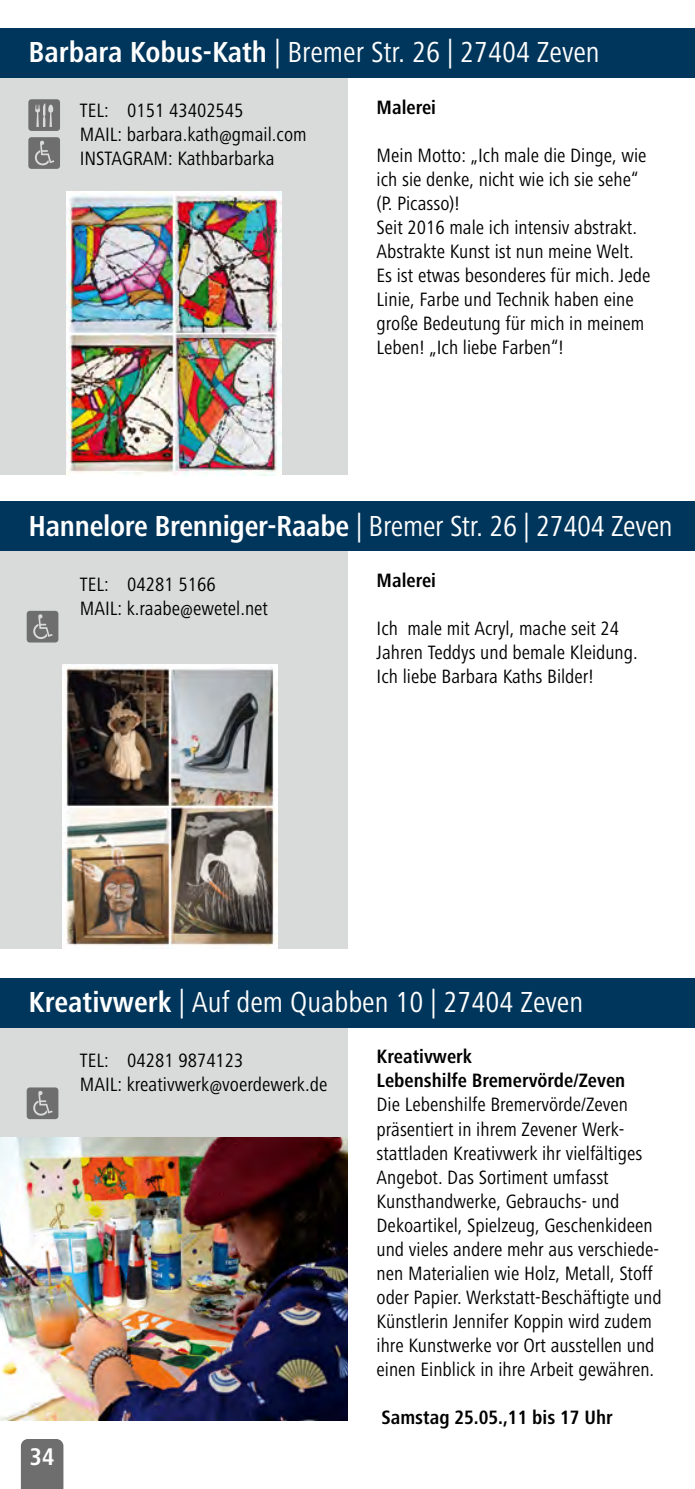
<style>
.page{position:relative;width:695px;height:1489px;background:#fff}
.page>*{position:absolute;margin:0;border:0;box-sizing:border-box;transform-origin:0 0}
.t1{font:condensed 30px "Frutiger Next LT";color:#fff}
.t2{font:700 condensed 30px "Frutiger Next LT";letter-spacing:-.01em;color:#fff}
.t3{font:700 condensed 25px "Frutiger Next LT";color:#fff}
.t4{font:condensed 20px/24px "Frutiger Next LT";color:#000}
.t5{font:700 condensed 20px/24px "Frutiger Next LT";color:#000}
.s1{font-weight:700}
.s2{font-weight:400}
</style>
<div class="page">
<div style="left:21px;top:1439px;width:42px;height:49px;background:#6e6e6e"></div>
<div style="left:0;top:501px;width:347px;height:163px;background:#d9dada"></div>
<div style="left:0;top:28px;width:347px;height:163px;background:#d9dada"></div>
<div style="left:0;top:501px;width:694px;height:50px;background:#00365b"></div>
<div style="left:0;top:28px;width:694px;height:50px;background:#00365b"></div>
<div style="left:0;top:664px;width:347px;height:284px;background:#d9dada"></div>
<img style="left:63px;top:664px;width:215px;height:284px">
<div style="left:0;top:191px;width:347px;height:284px;background:#d9dada"></div>
<img style="left:66px;top:191px;width:215px;height:284px">
<svg style="left:27px;top:611px;width:31px;height:31px"></svg>
<svg style="left:28px;top:99px;width:32px;height:32px"></svg>
<svg style="left:28px;top:137px;width:32px;height:32px"></svg>
<div style="left:0;top:978px;width:347px;height:163px;background:#d9dada"></div>
<div style="left:0;top:978px;width:694px;height:50px;background:#00365b"></div>
<img style="left:0;top:1137px;width:347px;height:283px">
<svg style="left:27px;top:1087px;width:31px;height:32px"></svg>
<h1 class="t1" style="left:28px;top:36px;width:573px"><span class="s1">Barbara Kobus-Kath</span> | Bremer Str. 26 | 27404 Zeven</h1>
<p class="t4" style="left:80px;top:98px;width:228px">TEL: 0151 43402545<br>MAIL: barbara.kath@gmail.com<br>INSTAGRAM: Kathbarbarka</p>
<p class="t5" style="left:376px;top:95px;width:61px">Malerei</p>
<p class="t4" style="left:376px;top:143px;width:275px">Mein Motto: „Ich male die Dinge, wie ich sie denke, nicht wie ich sie sehe“ (P. Picasso)!<br>Seit 2016 male ich intensiv abstrakt.<br>Abstrakte Kunst ist nun meine Welt.<br>Es ist etwas besonderes für mich. Jede<br>Linie, Farbe und Technik haben eine große Bedeutung für mich in meinem<br>Leben! „Ich liebe Farben“!</p>
<h1 class="t2" style="left:28px;top:509px;width:645px">Hannelore Brenniger-Raabe <span class="s2">| Bremer Str. 26 | 27404 Zeven</span></h1>
<p class="t4" style="left:80px;top:572px;width:190px">TEL: 04281 5166<br>MAIL: k.raabe@ewetel.net</p>
<p class="t5" style="left:376px;top:568px;width:61px">Malerei</p>
<p class="t4" style="left:376px;top:616px;width:263px">Ich male mit Acryl, mache seit 24<br>Jahren Teddys und bemale Kleidung.<br>Ich liebe Barbara Kaths Bilder!</p>
<h1 class="t1" style="left:28px;top:985px;width:556px"><span class="s1">Kreativwerk</span> | Auf dem Quabben 10 | 27404 Zeven</h1>
<p class="t4" style="left:80px;top:1048px;width:249px">TEL: 04281 9874123<br>MAIL: kreativwerk@voerdewerk.de</p>
<p class="t5" style="left:376px;top:1044px;width:250px">Kreativwerk<br>Lebenshilfe Bremervörde/Zeven</p>
<p class="t4" style="left:376px;top:1092px;width:286px">Die Lebenshilfe Bremervörde/Zeven präsentiert in ihrem Zevener Werk&shy;stattladen Kreativwerk ihr vielfältiges Angebot. Das Sortiment umfasst Kunsthandwerke, Gebrauchs- und Dekoartikel, Spielzeug, Geschenkideen und vieles andere mehr aus verschiede&shy;nen Materialien wie Holz, Metall, Stoff oder Papier. Werkstatt-Beschäftigte und Künstlerin Jennifer Koppin wird zudem ihre Kunstwerke vor Ort ausstellen und einen Einblick in ihre Arbeit gewähren.</p>
<p class="t5" style="left:381px;top:1404px;width:233px">Samstag 25.05.,11 bis 17 Uhr</p>
<p class="t3" style="left:30px;top:1442px;width:26px">34</p>
</div>
